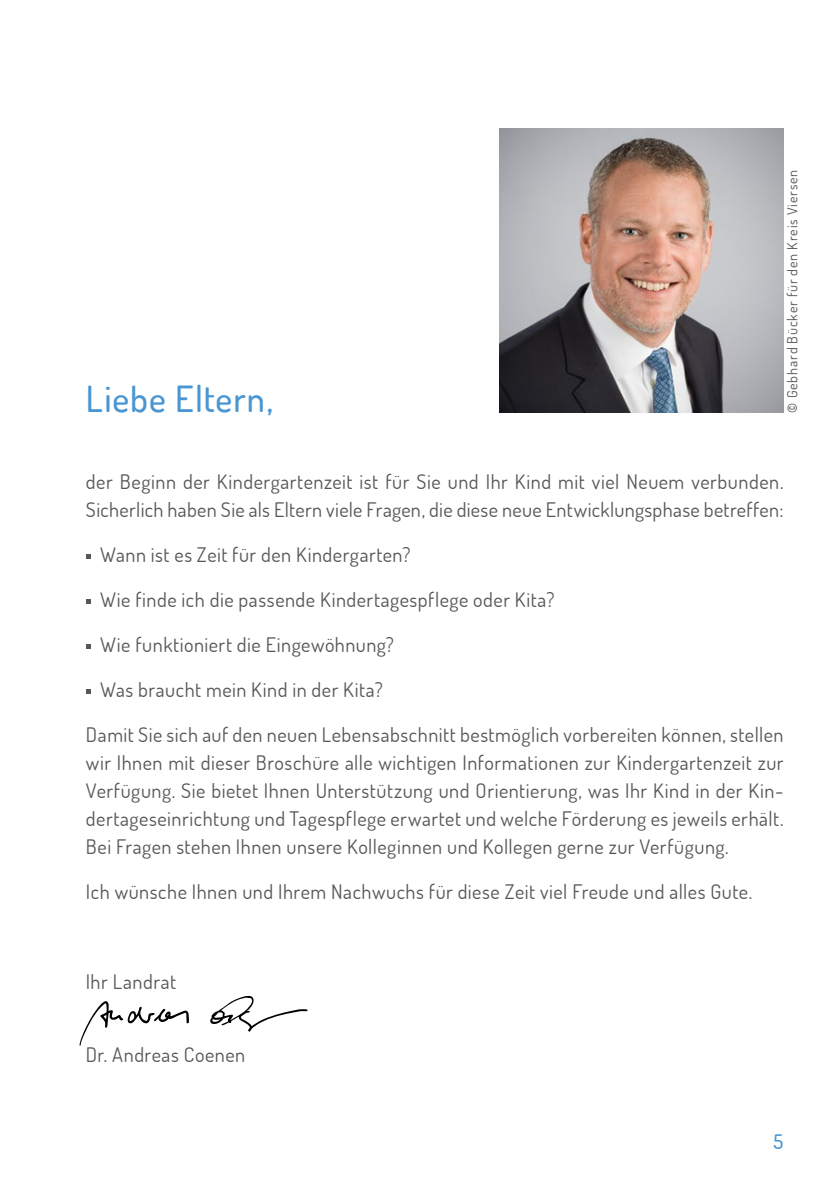
<style>
.page{position:relative;width:840px;height:1191px;background:#fff}
.page>*{position:absolute;margin:0;border:0;box-sizing:border-box;transform-origin:0 0}
.t1{font:500 36px "Dosis";letter-spacing:.025em;color:#4a96d2}
.t2{font:20px/28px "Dosis";letter-spacing:.025em;color:#575756}
.t3{font:500 20px "Dosis";color:#4a96d2}
.t4{font:14px "Dosis";letter-spacing:.06em;color:#575756}
.s1{font-weight:500}
</style>
<div class="page">
<svg style="left:79px;top:1001px;width:110px;height:45px"></svg>
<svg style="left:210px;top:996px;width:98px;height:36px"></svg>
<img style="left:499px;top:129px;width:283px;height:283px">
<svg style="left:86px;top:554px;width:4px;height:4px"></svg>
<svg style="left:86px;top:599px;width:4px;height:4px"></svg>
<svg style="left:86px;top:644px;width:4px;height:4px"></svg>
<svg style="left:86px;top:689px;width:4px;height:4px"></svg>
<h1 class="t1" style="left:86px;top:375px;width:188px">Liebe Eltern,</h1>
<p class="t4" style="left:782px;top:412px;width:244px;rotate:-90deg"><span class="s1">©</span> Gebhard Bücker für den Kreis Viersen</p>
<p class="t2" style="left:86px;top:467px;width:698px">der Beginn der Kindergartenzeit ist für Sie und Ihr Kind mit viel Neuem verbunden.<br>Sicherlich haben Sie als Eltern viele Fragen, die diese neue Entwicklungsphase betreffen:</p>
<p class="t2" style="left:100px;top:540px;width:312px">Wann ist es Zeit für den Kindergarten?</p>
<p class="t2" style="left:100px;top:585px;width:455px">Wie finde ich die passende Kindertagespflege oder Kita?</p>
<p class="t2" style="left:100px;top:630px;width:295px">Wie funktioniert die Eingewöhnung?</p>
<p class="t2" style="left:100px;top:675px;width:284px">Was braucht mein Kind in der Kita?</p>
<p class="t2" style="left:86px;top:720px;width:698px;text-align:justify">Damit Sie sich auf den neuen Lebensabschnitt bestmöglich vorbereiten können, stellen wir Ihnen mit dieser Broschüre alle wichtigen Informationen zur Kindergartenzeit zur Verfügung. Sie bietet Ihnen Unterstützung und Orientierung, was Ihr Kind in der Kin&shy;dertageseinrichtung und Tagespflege erwartet und welche Förderung es jeweils erhält.<br>Bei Fragen stehen Ihnen unsere Kolleginnen und Kollegen gerne zur Verfügung.</p>
<p class="t2" style="left:86px;top:877px;width:667px">Ich wünsche Ihnen und Ihrem Nachwuchs für diese Zeit viel Freude und alles Gute.</p>
<p class="t2" style="left:86px;top:967px;width:92px">Ihr Landrat</p>
<p class="t2" style="left:86px;top:1040px;width:161px">Dr. Andreas Coenen</p>
<p class="t3" style="left:773px;top:1128px;width:11px">5</p>
</div>
